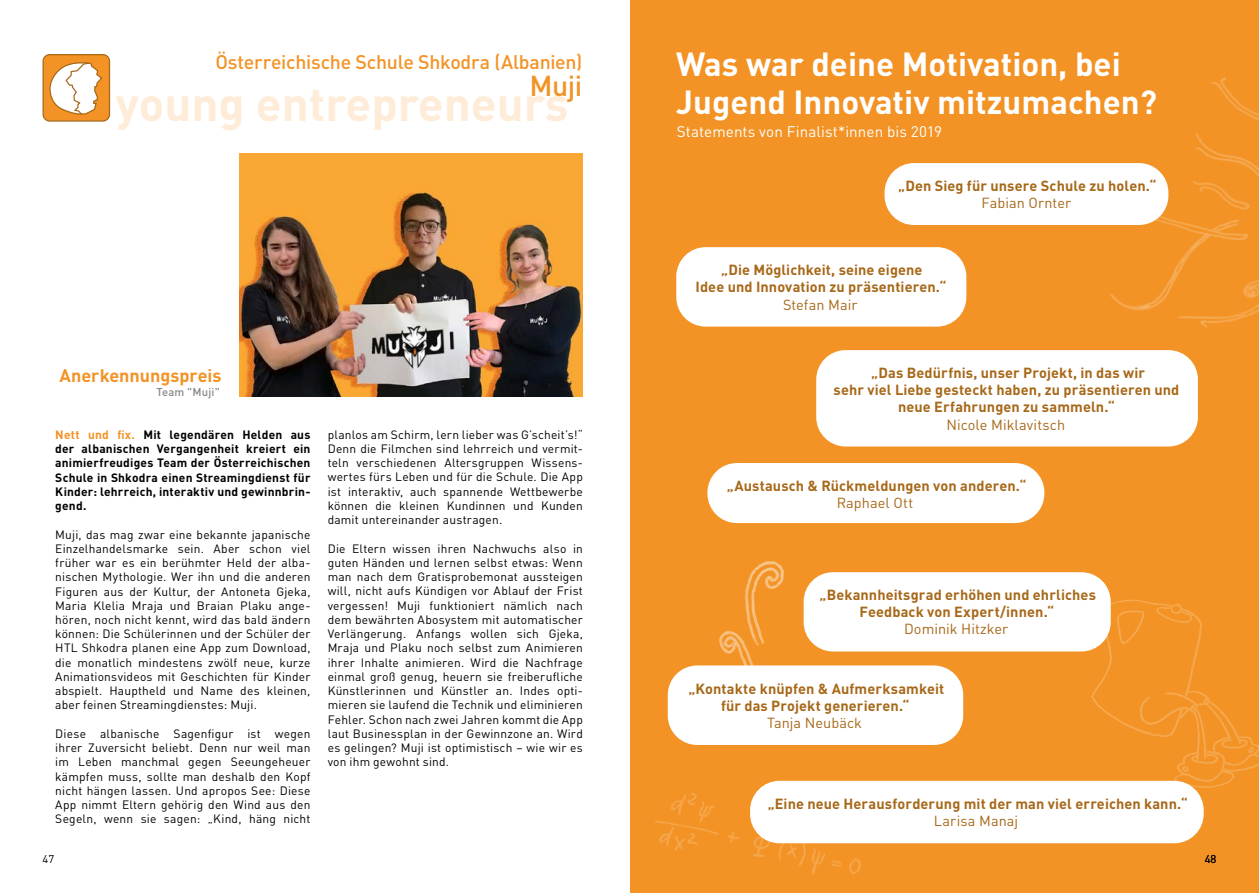
<style>
.page{position:relative;width:1259px;height:893px;background:#fff}
.page>*{position:absolute;margin:0;border:0;box-sizing:border-box;transform-origin:0 0}
.t1{font:700 47.25px "DINOT";color:#feecd9}
.t2{font:700 33px "DINOT";color:#fff}
.kategorien_schule{font:500 28.5px "DINOT";color:#f39325}
.kategorien_schule-2{font:500 19.5px "DINOT";letter-spacing:-.015em;color:#f39325}
.kategorien_Preis{font:700 18px "DINOT";color:#f39325}
.t3{font:15.3px "DINOT";letter-spacing:.005em;color:#fff}
.t4{font:700 14.55px/17.1px "DINOT";letter-spacing:.005em;color:#a76818;text-align:center}
.t5{font:14.4px "DINOT";letter-spacing:.005em;color:#a76818}
.Fließtext{font:12px/14.2px "DINOT";letter-spacing:.015em;color:#000;text-align:justify}
.Fließtext-2{font:700 12px/14.2px "DINOT";letter-spacing:.015em;color:#000;text-align:justify}
.kategorien_Team{font:500 11.25px "DINOT";letter-spacing:.02em;color:#878787}
.t6{font:11.25px "DINOT";color:#000}
.s1{color:#f39325}
.s2{font-size:14.4px}
</style>
<div class="page">
<div style="left:630px;top:0;width:629px;height:893px;background:#f39325"></div>
<img style="left:719px;top:561px;width:110px;height:104px">
<img style="left:1083px;top:586px;width:176px;height:212px">
<img style="left:1110px;top:77px;width:149px;height:287px">
<img style="left:655px;top:780px;width:232px;height:94px">
<div style="left:43px;top:55px;width:66px;height:66px;background:#f39325;border-radius:7px"></div>
<div style="left:42px;top:54px;width:68px;height:68px;border:1px solid #a76818;border-radius:7px"></div>
<svg style="left:49px;top:62px;width:53px;height:53px"></svg>
<div style="left:816px;top:350px;width:382px;height:96px;background:#fff;border-radius:29px"></div>
<div style="left:884px;top:163px;width:284px;height:62px;background:#fff;border-radius:29px"></div>
<div style="left:676px;top:247px;width:290px;height:80px;background:#fff;border-radius:29px"></div>
<div style="left:803px;top:572px;width:307px;height:79px;background:#fff;border-radius:29px"></div>
<div style="left:707px;top:463px;width:337px;height:60px;background:#fff;border-radius:29px"></div>
<div style="left:668px;top:665px;width:295px;height:80px;background:#fff;border-radius:29px"></div>
<div style="left:750px;top:781px;width:453px;height:62px;background:#fff;border-radius:29px"></div>
<img style="left:239px;top:154px;width:343px;height:243px">
<h2 class="kategorien_schule-2" style="left:215px;top:49px;width:368px">Österreichische Schule Shkodra (Albanien)</h2>
<h2 class="kategorien_schule" style="left:529px;top:66px;width:54px">Muji</h2>
<h1 class="t1" style="left:116px;top:72px;width:454px">young entrepreneurs</h1>
<h3 class="kategorien_Preis" style="left:59px;top:363px;width:164px">Anerkennungspreis</h3>
<p class="kategorien_Team" style="left:156px;top:384px;width:65px">Team "Muji"</p>
<p class="Fließtext-2" style="left:55px;top:427px;width:257px"><span class="s1">Nett und fix.</span> Mit legendären Helden aus der albanischen Vergangenheit kreiert ein animierfreudiges Team der Österreichischen Schule in Shkodra einen Streamingdienst für Kinder: lehrreich, interaktiv und gewinnbrin&shy;gend.</p>
<p class="Fließtext" style="left:55px;top:527px;width:257px">Muji, das mag zwar eine bekannte japanische Einzelhandelsmarke sein. Aber schon viel früher war es ein berühmter Held der alba&shy;nischen Mythologie. Wer ihn und die anderen Figuren aus der Kultur, der Antoneta Gjeka, Maria Klelia Mraja und Braian Plaku ange&shy;hören, noch nicht kennt, wird das bald ändern können: Die Schülerinnen und der Schüler der HTL Shkodra planen eine App zum Download, die monatlich mindestens zwölf neue, kurze Animationsvideos mit Geschichten für Kinder abspielt. Hauptheld und Name des kleinen, aber feinen Streamingdienstes: Muji.</p>
<p class="Fließtext" style="left:55px;top:726px;width:257px">Diese albanische Sagenfigur ist wegen ihrer Zuversicht beliebt. Denn nur weil man im Leben manchmal gegen Seeungeheuer kämpfen muss, sollte man deshalb den Kopf nicht hängen lassen. Und apropos See: Diese App nimmt Eltern gehörig den Wind aus den Segeln, wenn sie sagen: „Kind, häng nicht</p>
<p class="Fließtext" style="left:328px;top:427px;width:257px">planlos am Schirm, lern lieber was G’scheit’s!“ Denn die Filmchen sind lehrreich und vermit&shy;teln verschiedenen Altersgruppen Wissens&shy;wertes fürs Leben und für die Schule. Die App ist interaktiv, auch spannende Wettbewerbe können die kleinen Kundinnen und Kunden damit untereinander austragen.</p>
<p class="Fließtext" style="left:328px;top:541px;width:257px">Die Eltern wissen ihren Nachwuchs also in guten Händen und lernen selbst etwas: Wenn man nach dem Gratisprobemonat aussteigen will, nicht aufs Kündigen vor Ablauf der Frist vergessen! Muji funktioniert nämlich nach dem bewährten Abosystem mit automatischer Verlängerung. Anfangs wollen sich Gjeka, Mraja und Plaku noch selbst zum Animieren ihrer Inhalte animieren. Wird die Nachfrage einmal groß genug, heuern sie freiberufliche Künstlerinnen und Künstler an. Indes opti&shy;mieren sie laufend die Technik und eliminieren Fehler. Schon nach zwei Jahren kommt die App laut Businessplan in der Gewinnzone an. Wird es gelingen? Muji ist optimistisch – wie wir es von ihm gewohnt sind.</p>
<p class="t2" style="left:676px;top:42px;width:446px">Was war deine Motivation, bei</p>
<p class="t2" style="left:676px;top:79px;width:482px">Jugend Innovativ mitzumachen?</p>
<p class="t3" style="left:677px;top:121px;width:267px">Statements von Finalist*innen bis 2019</p>
<p class="t4" style="left:898px;top:177px;width:260px">„Den Sieg für unsere Schule zu holen.<span class="s2">“</span></p>
<p class="t5" style="left:981px;top:193px;width:91px">Fabian Ornter</p>
<p class="t4" style="left:695px;top:261px;width:252px">„Die Möglichkeit, seine eigene<br>Idee und Innovation zu präsentieren.<span class="s2">“</span></p>
<p class="t5" style="left:783px;top:294px;width:76px">Stefan Mair</p>
<p class="t4" style="left:833px;top:364px;width:347px">„Das Bedürfnis, unser Projekt, in das wir<br>sehr viel Liebe gesteckt haben, zu präsentieren und neue Erfahrungen zu sammeln.<span class="s2">“</span></p>
<p class="t5" style="left:946px;top:415px;width:120px">Nicole Miklavitsch</p>
<p class="t4" style="left:727px;top:477px;width:301px">„Austausch &amp; Rückmeldungen von anderen.<span class="s2">“</span></p>
<p class="t5" style="left:836px;top:493px;width:78px">Raphael Ott</p>
<p class="t4" style="left:819px;top:586px;width:278px">„Bekannheitsgrad erhöhen und ehrliches</p>
<p class="t4" style="left:859px;top:603px;width:196px">Feedback von Expert/innen.<span class="s2">“</span></p>
<p class="t5" style="left:904px;top:619px;width:106px">Dominik Hitzker</p>
<p class="t4" style="left:688px;top:679px;width:257px">„Kontakte knüpfen &amp; Aufmerksamkeit für das Projekt generieren.<span class="s2">“</span></p>
<p class="t5" style="left:767px;top:713px;width:96px">Tanja Neubäck</p>
<p class="t4" style="left:767px;top:795px;width:421px">„Eine neue Herausforderung mit der man viel erreichen kann.“</p>
<p class="t5" style="left:934px;top:811px;width:86px">Larisa Manaj</p>
<p class="t6" style="left:43px;top:852px;width:13px">47</p>
<p class="t6" style="left:1204px;top:852px;width:13px">48</p>
</div>
